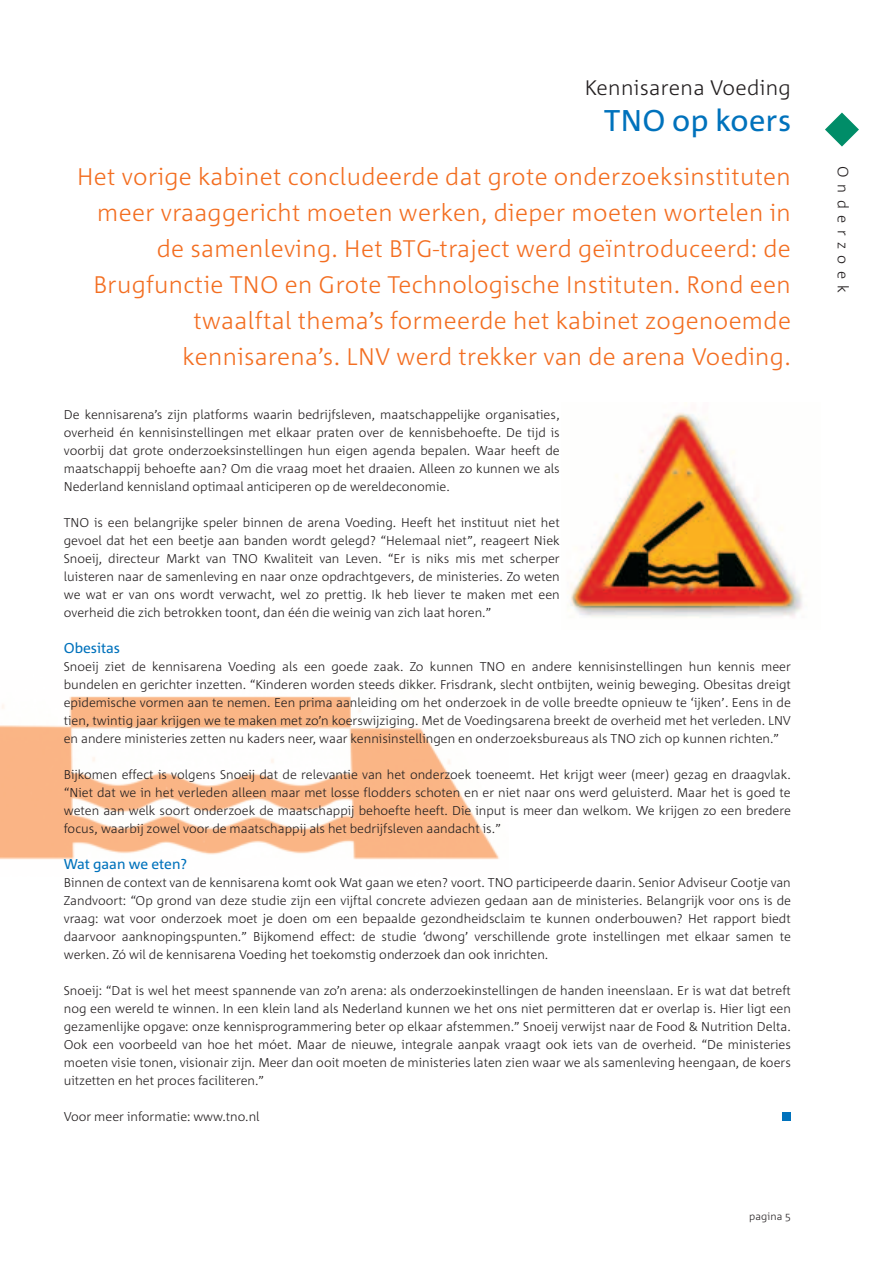
<style>
.page{position:relative;width:893px;height:1263px;background:#fff}
.page>*{position:absolute;margin:0;border:0;box-sizing:border-box;transform-origin:0 0}
.t1{font:30px "Agrofont Normaal";letter-spacing:.015em;color:#0072bc}
.t2{font:24px/36px "Agrofont Mager";letter-spacing:.015em;color:#f36e21;text-align:right}
.t3{font:21px "Agrofont Mager";letter-spacing:.015em;color:#231f20}
.t4{font:15px "Agrofont Mager";letter-spacing:.43em;color:#231f20}
.t5{font:14.25px "Agrofont Normaal";color:#0072bc}
.t6{font:12.75px/18px "Agrofont Mager";color:#231f20;text-align:justify}
.t7{font:10.5px "Agrofont Mager";letter-spacing:.015em;color:#231f20}
</style>
<div class="page">
<img style="left:0;top:696px;width:500px;height:164px">
<div style="left:782px;top:1112px;width:9px;height:9px;background:#0072bc"></div>
<svg style="left:825px;top:113px;width:34px;height:34px"></svg>
<img style="left:570px;top:412px;width:233px;height:206px">
<h3 class="t3" style="left:585px;top:77px;width:207px">Kennisarena Voeding</h3>
<h1 class="t1" style="left:604px;top:106px;width:188px">TNO op koers</h1>
<p class="t2" style="left:77px;top:160px;width:715px">Het vorige kabinet concludeerde dat grote onderzoeksinstituten meer vraaggericht moeten werken, dieper moeten wortelen in de samenleving. Het BTG-traject werd geïntroduceerd: de Brugfunctie TNO en Grote Technologische Instituten. Rond een twaalftal thema’s formeerde het kabinet zogenoemde kennisarena’s. LNV werd trekker van de arena Voeding.</p>
<p class="t4" style="left:850px;top:166px;width:128px;rotate:90deg">Onderzoek</p>
<p class="t6" style="left:64px;top:406px;width:498px">De kennisarena’s zijn platforms waarin bedrijfsleven, maatschappelijke organisaties, overheid én kennisinstellingen met elkaar praten over de kennisbehoefte. De tijd is voorbij dat grote onderzoeksinstellingen hun eigen agenda bepalen. Waar heeft de maatschappij behoefte aan? Om die vraag moet het draaien. Alleen zo kunnen we als Nederland kennisland optimaal anticiperen op de wereldeconomie.</p>
<p class="t6" style="left:64px;top:514px;width:498px">TNO is een belangrijke speler binnen de arena Voeding. Heeft het instituut niet het gevoel dat het een beetje aan banden wordt gelegd? “Helemaal niet”, reageert Niek Snoeij, directeur Markt van TNO Kwaliteit van Leven. “Er is niks mis met scherper luisteren naar de samenleving en naar onze opdrachtgevers, de ministeries. Zo weten we wat er van ons wordt verwacht, wel zo prettig. Ik heb liever te maken met een overheid die zich betrokken toont, dan één die weinig van zich laat horen.”</p>
<p class="t5" style="left:64px;top:641px;width:58px">Obesitas</p>
<p class="t6" style="left:64px;top:658px;width:729px">Snoeij ziet de kennisarena Voeding als een goede zaak. Zo kunnen TNO en andere kennisinstellingen hun kennis meer bundelen en gerichter inzetten. “Kinderen worden steeds dikker. Frisdrank, slecht ontbijten, weinig beweging. Obesitas dreigt epidemische vormen aan te nemen. Een prima aanleiding om het onderzoek in de volle breedte opnieuw te ‘ijken’. Eens in de tien, twintig jaar krijgen we te maken met zo’n koerswijziging. Met de Voedingsarena breekt de overheid met het verleden. LNV en andere ministeries zetten nu kaders neer, waar kennisinstellingen en onderzoeksbureaus als TNO zich op kunnen richten.”</p>
<p class="t6" style="left:64px;top:766px;width:729px">Bijkomen effect is volgens Snoeij dat de relevantie van het onderzoek toeneemt. Het krijgt weer (meer) gezag en draagvlak. “Niet dat we in het verleden alleen maar met losse flodders schoten en er niet naar ons werd geluisterd. Maar het is goed te weten aan welk soort onderzoek de maatschappij behoefte heeft. Die input is meer dan welkom. We krijgen zo een bredere focus, waarbij zowel voor de maatschappij als het bedrijfsleven aandacht is.”</p>
<p class="t5" style="left:64px;top:857px;width:125px">Wat gaan we eten?</p>
<p class="t6" style="left:64px;top:874px;width:729px">Binnen de context van de kennisarena komt ook Wat gaan we eten? voort. TNO participeerde daarin. Senior Adviseur Cootje van Zandvoort: “Op grond van deze studie zijn een vijftal concrete adviezen gedaan aan de ministeries. Belangrijk voor ons is de vraag: wat voor onderzoek moet je doen om een bepaalde gezondheidsclaim te kunnen onderbouwen? Het rapport biedt daarvoor aanknopingspunten.” Bijkomend effect: de studie ‘dwong’ verschillende grote instellingen met elkaar samen te werken. Zó wil de kennisarena Voeding het toekomstig onderzoek dan ook inrichten.</p>
<p class="t6" style="left:64px;top:982px;width:729px">Snoeij: “Dat is wel het meest spannende van zo’n arena: als onderzoekinstellingen de handen ineenslaan. Er is wat dat betreft nog een wereld te winnen. In een klein land als Nederland kunnen we het ons niet permitteren dat er overlap is. Hier ligt een gezamenlijke opgave: onze kennisprogrammering beter op elkaar afstemmen.” Snoeij verwijst naar de Food &amp; Nutrition Delta.<br>Ook een voorbeeld van hoe het móet. Maar de nieuwe, integrale aanpak vraagt ook iets van de overheid. “De ministeries moeten visie tonen, visionair zijn. Meer dan ooit moeten de ministeries laten zien waar we als samenleving heengaan, de koers uitzetten en het proces faciliteren.”</p>
<p class="t6" style="left:64px;top:1108px;width:197px">Voor meer informatie: www.tno.nl</p>
<p class="t7" style="left:749px;top:1211px;width:43px">pagina 5</p>
</div>
